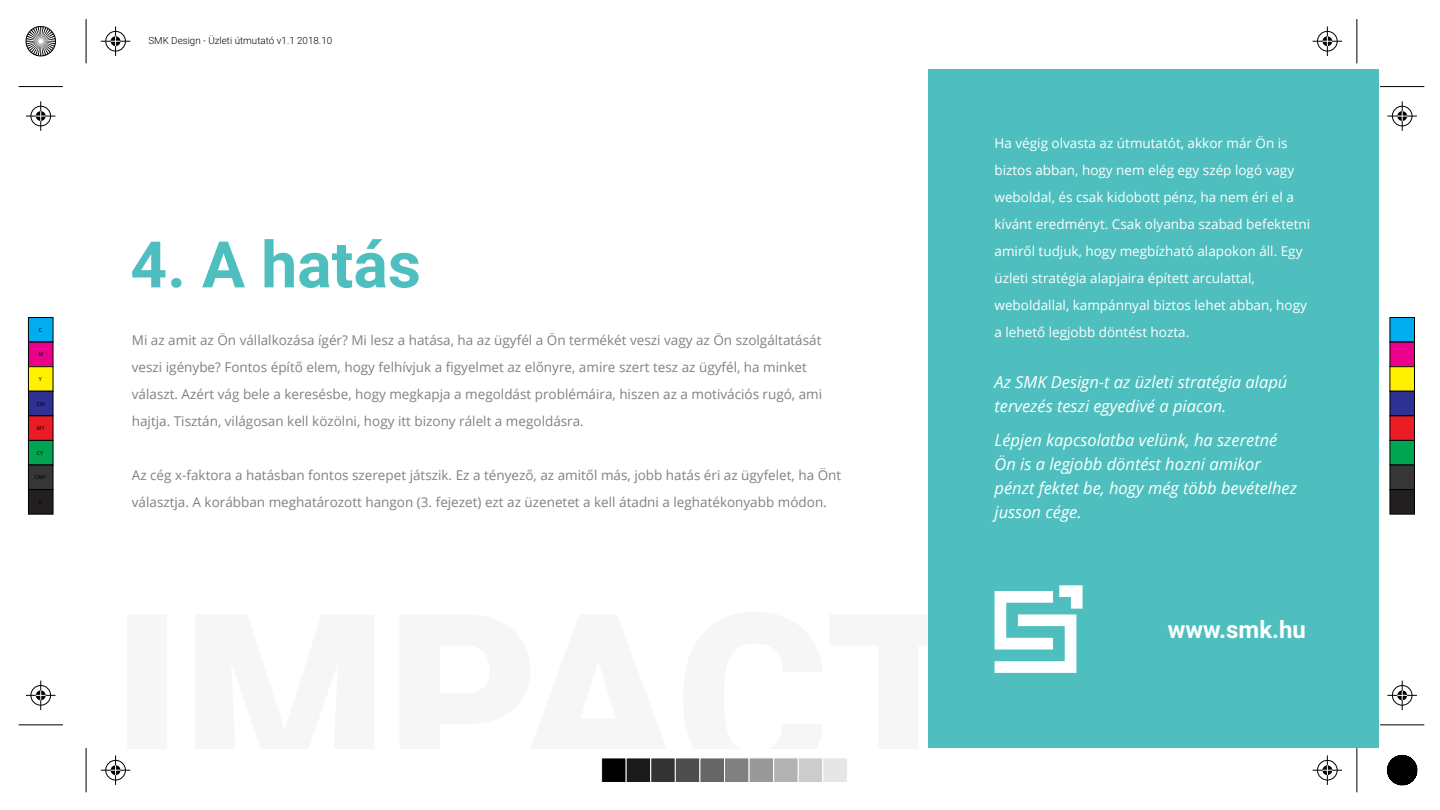
<style>
.page{position:relative;width:1440px;height:810px;background:#fff}
.page>*{position:absolute;margin:0;border:0;box-sizing:border-box;transform-origin:0 0}
.t1{font:700 64.28px "Roboto";color:#4ebfbe}
.t2{font:700 24px "Roboto";color:#fff}
.t3{font:italic 16.5px/24px "Open Sans";color:#fff}
.t4{font:13.5px/27px "Open Sans";color:#808180}
.t5{font:13.5px/27px "Open Sans";color:#fff}
.t6{font:300 9.82px "Roboto";color:#000}
.t7{font:5.7px "Myriad Pro";color:#000}
</style>
<div class="page">
<hr style="left:1357px;top:748px;width:1px;height:44px;background:#000">
<hr style="left:1357px;top:19px;width:1px;height:44px;background:#000">
<hr style="left:86px;top:748px;width:1px;height:44px;background:#000">
<hr style="left:86px;top:19px;width:1px;height:44px;background:#000">
<hr style="left:1380px;top:725px;width:44px;height:1px;background:#000">
<hr style="left:19px;top:725px;width:44px;height:1px;background:#000">
<hr style="left:1380px;top:86px;width:44px;height:1px;background:#000">
<hr style="left:19px;top:86px;width:44px;height:1px;background:#000">
<div style="left:105px;top:30px;width:21px;height:22px;border:2px solid #fff;border-radius:50%"></div>
<hr style="left:115px;top:26px;width:2px;height:30px;background:#fff">
<div style="left:110px;top:35px;width:12px;height:12px;border:2px solid #fff;border-radius:50%"></div>
<div style="left:106px;top:31px;width:20px;height:20px;border:1px solid #000;border-radius:50%"></div>
<hr style="left:115px;top:26px;width:1px;height:30px;background:#000">
<svg style="left:101px;top:36px;width:29px;height:10px"></svg>
<div style="left:1317px;top:30px;width:21px;height:22px;border:2px solid #fff;border-radius:50%"></div>
<hr style="left:1326px;top:26px;width:2px;height:30px;background:#fff">
<div style="left:1321px;top:35px;width:12px;height:12px;border:2px solid #fff;border-radius:50%"></div>
<div style="left:1317px;top:31px;width:20px;height:20px;border:1px solid #000;border-radius:50%"></div>
<hr style="left:1327px;top:26px;width:1px;height:30px;background:#000">
<svg style="left:1313px;top:36px;width:29px;height:10px"></svg>
<div style="left:105px;top:759px;width:21px;height:22px;border:2px solid #fff;border-radius:50%"></div>
<hr style="left:115px;top:755px;width:2px;height:30px;background:#fff">
<div style="left:110px;top:764px;width:12px;height:12px;border:2px solid #fff;border-radius:50%"></div>
<div style="left:106px;top:760px;width:20px;height:20px;border:1px solid #000;border-radius:50%"></div>
<hr style="left:115px;top:755px;width:1px;height:30px;background:#000">
<svg style="left:101px;top:765px;width:29px;height:10px"></svg>
<div style="left:1317px;top:759px;width:21px;height:22px;border:2px solid #fff;border-radius:50%"></div>
<hr style="left:1326px;top:755px;width:2px;height:30px;background:#fff">
<div style="left:1321px;top:764px;width:12px;height:12px;border:2px solid #fff;border-radius:50%"></div>
<div style="left:1317px;top:760px;width:20px;height:20px;border:1px solid #000;border-radius:50%"></div>
<hr style="left:1327px;top:755px;width:1px;height:30px;background:#000">
<svg style="left:1313px;top:765px;width:29px;height:10px"></svg>
<div style="left:30px;top:105px;width:22px;height:22px;border:2px solid #fff;border-radius:50%"></div>
<hr style="left:40px;top:101px;width:2px;height:30px;background:#fff">
<div style="left:35px;top:110px;width:12px;height:12px;border:2px solid #fff;border-radius:50%"></div>
<div style="left:31px;top:106px;width:20px;height:20px;border:1px solid #000;border-radius:50%"></div>
<hr style="left:41px;top:101px;width:1px;height:30px;background:#000">
<svg style="left:26px;top:111px;width:29px;height:10px"></svg>
<svg style="left:26px;top:681px;width:29px;height:29px"></svg>
<div style="left:1391px;top:105px;width:22px;height:22px;border:2px solid #fff;border-radius:50%"></div>
<hr style="left:1387px;top:115px;width:30px;height:2px;background:#fff">
<hr style="left:1401px;top:101px;width:2px;height:30px;background:#fff">
<div style="left:1396px;top:110px;width:12px;height:12px;border:2px solid #fff;border-radius:50%"></div>
<div style="left:1392px;top:106px;width:20px;height:20px;border:1px solid #000;border-radius:50%"></div>
<hr style="left:1387px;top:116px;width:30px;height:1px;background:#000">
<hr style="left:1402px;top:101px;width:1px;height:30px;background:#000">
<svg style="left:1397px;top:111px;width:10px;height:10px"></svg>
<div style="left:1391px;top:685px;width:22px;height:21px;border:2px solid #fff;border-radius:50%"></div>
<hr style="left:1387px;top:694px;width:30px;height:2px;background:#fff">
<div style="left:1396px;top:689px;width:12px;height:12px;border:2px solid #fff;border-radius:50%"></div>
<div style="left:1392px;top:685px;width:20px;height:20px;border:1px solid #000;border-radius:50%"></div>
<hr style="left:1387px;top:695px;width:30px;height:1px;background:#000">
<svg style="left:1397px;top:681px;width:10px;height:29px"></svg>
<div style="left:28px;top:318px;width:25px;height:24px;background:#00adee"></div>
<div style="left:28px;top:317px;width:25px;height:26px;border:1px solid #000"></div>
<div style="left:28px;top:342px;width:25px;height:25px;background:#eb008b"></div>
<div style="left:28px;top:342px;width:25px;height:25px;border:1px solid #000"></div>
<div style="left:28px;top:367px;width:25px;height:24px;background:#fff100"></div>
<div style="left:28px;top:366px;width:25px;height:26px;border:1px solid #000"></div>
<div style="left:28px;top:391px;width:25px;height:25px;background:#2e3191"></div>
<div style="left:28px;top:391px;width:25px;height:25px;border:1px solid #000"></div>
<div style="left:28px;top:416px;width:25px;height:24px;background:#ec1c24"></div>
<div style="left:28px;top:415px;width:25px;height:26px;border:1px solid #000"></div>
<div style="left:28px;top:440px;width:25px;height:25px;background:#00a551;border:1px solid #000"></div>
<div style="left:28px;top:465px;width:25px;height:25px;background:#363639;border:1px solid #000"></div>
<div style="left:28px;top:489px;width:25px;height:26px;background:#231f20;border:1px solid #000"></div>
<div style="left:1390px;top:318px;width:24px;height:24px;background:#00adee"></div>
<div style="left:1390px;top:317px;width:25px;height:26px;border:1px solid #000"></div>
<div style="left:1390px;top:342px;width:24px;height:25px;background:#eb008b"></div>
<div style="left:1390px;top:342px;width:25px;height:25px;border:1px solid #000"></div>
<div style="left:1390px;top:367px;width:24px;height:24px;background:#fff100"></div>
<div style="left:1390px;top:366px;width:25px;height:26px;border:1px solid #000"></div>
<div style="left:1390px;top:391px;width:24px;height:25px;background:#2e3191"></div>
<div style="left:1390px;top:391px;width:25px;height:25px;border:1px solid #000"></div>
<div style="left:1390px;top:416px;width:24px;height:24px;background:#ec1c24"></div>
<div style="left:1390px;top:415px;width:25px;height:26px;border:1px solid #000"></div>
<div style="left:1390px;top:440px;width:24px;height:25px;background:#00a551"></div>
<div style="left:1390px;top:440px;width:25px;height:25px;border:1px solid #000"></div>
<div style="left:1390px;top:465px;width:24px;height:25px;background:#363639"></div>
<div style="left:1390px;top:465px;width:25px;height:25px;border:1px solid #000"></div>
<div style="left:1390px;top:490px;width:24px;height:24px;background:#231f20"></div>
<div style="left:1390px;top:489px;width:25px;height:26px;border:1px solid #000"></div>
<div style="left:602px;top:758px;width:24px;height:24px;background:#000"></div>
<div style="left:601px;top:758px;width:26px;height:25px;border:1px solid #fff"></div>
<div style="left:626px;top:758px;width:25px;height:24px;background:#1a1a1a"></div>
<div style="left:626px;top:758px;width:25px;height:25px;border:1px solid #fff"></div>
<div style="left:651px;top:758px;width:24px;height:24px;background:#333"></div>
<div style="left:650px;top:758px;width:26px;height:25px;border:1px solid #fff"></div>
<div style="left:675px;top:758px;width:25px;height:24px;background:#4d4d4d"></div>
<div style="left:675px;top:758px;width:25px;height:25px;border:1px solid #fff"></div>
<div style="left:700px;top:758px;width:24px;height:24px;background:#666"></div>
<div style="left:700px;top:758px;width:25px;height:25px;border:1px solid #fff"></div>
<div style="left:724px;top:758px;width:25px;height:25px;background:#808080;border:1px solid #fff"></div>
<div style="left:749px;top:758px;width:25px;height:25px;background:#999;border:1px solid #fff"></div>
<div style="left:773px;top:758px;width:26px;height:25px;background:#b3b3b3;border:1px solid #fff"></div>
<div style="left:798px;top:758px;width:25px;height:25px;background:#ccc;border:1px solid #fff"></div>
<div style="left:822px;top:758px;width:26px;height:25px;background:#e6e6e6;border:1px solid #fff"></div>
<svg style="left:25px;top:26px;width:31px;height:31px"></svg>
<svg style="left:1387px;top:755px;width:31px;height:31px"></svg>
<div style="left:928px;top:69px;width:451px;height:679px;background:#4ebfbe"></div>
<svg style="left:995px;top:585px;width:88px;height:88px"></svg>
<p class="t7" style="left:39px;top:326px;width:5px">C</p>
<p class="t7" style="left:39px;top:351px;width:6px">M</p>
<p class="t7" style="left:39px;top:376px;width:5px">Y</p>
<p class="t7" style="left:37px;top:400px;width:9px">CM</p>
<p class="t7" style="left:37px;top:425px;width:9px">MY</p>
<p class="t7" style="left:37px;top:449px;width:8px">CY</p>
<p class="t7" style="left:35px;top:474px;width:13px">CMY</p>
<p class="t7" style="left:39px;top:498px;width:5px">K</p>
<p class="t6" style="left:148px;top:34px;width:185px">SMK Design - Üzleti útmutató v1.1 2018.10</p>
<h1 class="t1" style="left:130px;top:220px;width:292px">4. A hatás</h1>
<p class="t4" style="left:132px;top:326px;width:692px">Mi az amit az Ön vállalkozása ígér? Mi lesz a hatása, ha az ügyfél a Ön termékét veszi vagy az Ön szolgáltatását veszi igénybe? Fontos építő elem, hogy felhívjuk a figyelmet az előnyre, amire szert tesz az ügyfél, ha minket választ. Azért vág bele a keresésbe, hogy megkapja a megoldást problémáira, hiszen az a motivációs rugó, ami hajtja. Tisztán, világosan kell közölni, hogy itt bizony rálelt a megoldásra.</p>
<p class="t4" style="left:132px;top:461px;width:711px">Az cég x-faktora a hatásban fontos szerepet játszik. Ez a tényező, az amitől más, jobb hatás éri az ügyfelet, ha Önt választja. A korábban meghatározott hangon (3. fejezet) ezt az üzenetet a kell átadni a leghatékonyabb módon.</p>
<p class="t5" style="left:995px;top:129px;width:317px">Ha végig olvasta az útmutatót, akkor már Ön is biztos abban, hogy nem elég egy szép logó vagy weboldal, és csak kidobott pénz, ha nem éri el a kívánt eredményt. Csak olyanba szabad befektetni amiről tudjuk, hogy megbízható alapokon áll. Egy üzleti stratégia alapjaira épített arculattal, weboldallal, kampánnyal biztos lehet abban, hogy a lehető legjobb döntést hozta.</p>
<p class="t3" style="left:995px;top:370px;width:294px">Az SMK Design-t az üzleti stratégia alapú tervezés teszi egyedivé a piacon.</p>
<p class="t3" style="left:995px;top:427px;width:304px">Lépjen kapcsolatba velünk, ha szeretné<br>Ön is a legjobb döntést hozni amikor pénzt fektet be, hogy még több bevételhez jusson cége.</p>
<h2 class="t2" style="left:1168px;top:613px;width:140px">www.smk.hu</h2>
</div>
